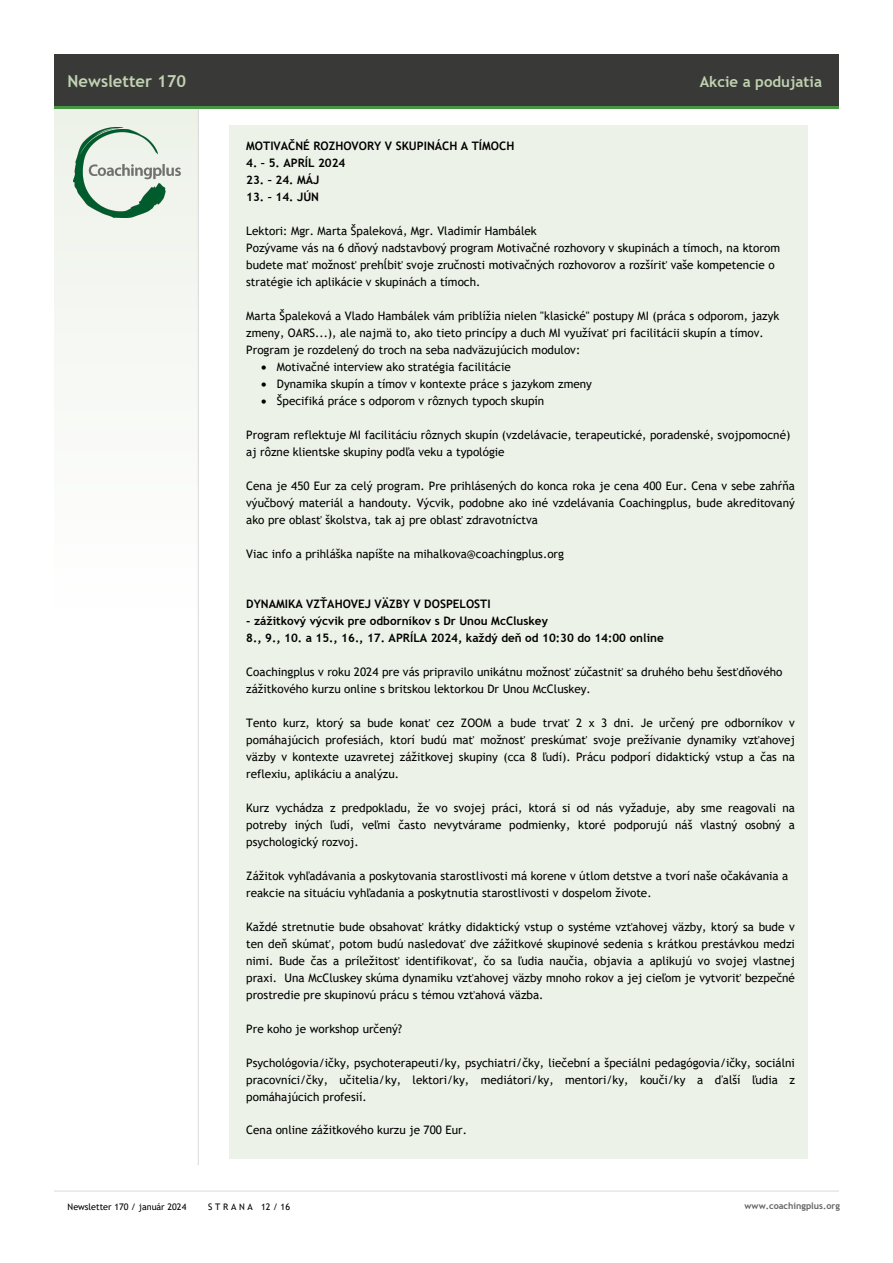
<style>
.page{position:relative;width:893px;height:1263px;background:#fff}
.page>*{position:absolute;margin:0;border:0;box-sizing:border-box;transform-origin:0 0}
.t1{font:700 16.5px "Trebuchet MS";color:#c0d2b0}
.t2{font:700 15px "Trebuchet MS";color:#c0d2b0}
.t3{font:11.7px/17px "Trebuchet MS";color:#000}
.t4{font:700 11.7px/17px "Trebuchet MS";color:#000}
.t5{font:9px "Trebuchet MS";color:#000}
.t6{font:700 9px "Trebuchet MS";color:#646363}
</style>
<div class="page">
<div style="left:54px;top:106px;width:145px;height:525px;background:#f7f9f6"></div>
<hr style="left:54px;top:1191px;width:785px;height:1px;background:#dadada">
<hr style="left:198px;top:108px;width:1px;height:1057px;background:#dadada">
<div style="left:54px;top:54px;width:785px;height:53px;background:#393938"></div>
<hr style="left:54px;top:106px;width:785px;height:3px;background:#469642">
<img style="left:74px;top:127px;width:106px;height:91px">
<div style="left:229px;top:126px;width:579px;height:1032px;background:#edf2e8"></div>
<h1 class="t1" style="left:68px;top:70px;width:120px">Newsletter 170</h1>
<p class="t2" style="left:700px;top:73px;width:124px">Akcie a podujatia</p>
<p class="t4" style="left:246px;top:138px;width:270px">MOTIVAČNÉ ROZHOVORY V SKUPINÁCH A TÍMOCH</p>
<p class="t4" style="left:246px;top:155px;width:101px">4. – 5. APRÍL 2024</p>
<p class="t4" style="left:246px;top:172px;width:75px">23. – 24. MÁJ</p>
<p class="t4" style="left:246px;top:189px;width:74px">13. – 14. JÚN</p>
<p class="t3" style="left:246px;top:222px;width:535px">Lektori: Mgr. Marta Špaleková, Mgr. Vladimír Hambálek<br>Pozývame vás na 6 dňový nadstavbový program Motivačné rozhovory v skupinách a tímoch, na ktorom budete mať možnosť prehĺbiť svoje zručnosti motivačných rozhovorov a rozšíriť vaše kompetencie o stratégie ich aplikácie v skupinách a tímoch.</p>
<p class="t3" style="left:246px;top:307px;width:535px">Marta Špaleková a Vlado Hambálek vám priblížia nielen "klasické" postupy MI (práca s odporom, jazyk zmeny, OARS...), ale najmä to, ako tieto princípy a duch MI využívať pri facilitácii skupín a tímov.<br>Program je rozdelený do troch na seba nadväzujúcich modulov:</p>
<p class="t3" style="left:261px;top:358px;width:251px">• Motivačné interview ako stratégia facilitácie</p>
<p class="t3" style="left:261px;top:375px;width:332px">• Dynamika skupín a tímov v kontexte práce s jazykom zmeny</p>
<p class="t3" style="left:261px;top:392px;width:284px">• Špecifiká práce s odporom v rôznych typoch skupín</p>
<p class="t3" style="left:246px;top:426px;width:546px">Program reflektuje MI facilitáciu rôznych skupín (vzdelávacie, terapeutické, poradenské, svojpomocné) aj rôzne klientske skupiny podľa veku a typológie</p>
<p class="t3" style="left:246px;top:477px;width:550px;text-align:justify">Cena je 450 Eur za celý program. Pre prihlásených do konca roka je cena 400 Eur. Cena v sebe zahŕňa výučbový materiál a handouty. Výcvik, podobne ako iné vzdelávania Coachingplus, bude akreditovaný ako pre oblasť školstva, tak aj pre oblasť zdravotníctva</p>
<p class="t3" style="left:246px;top:545px;width:319px">Viac info a prihláška napíšte na mihalkova@coachingplus.org</p>
<p class="t4" style="left:246px;top:596px;width:246px">DYNAMIKA VZŤAHOVEJ VÄZBY V DOSPELOSTI</p>
<p class="t4" style="left:246px;top:613px;width:419px">- zážitkový výcvik pre odborníkov s Dr Unou McCluskey<br>8., 9., 10. a 15., 16., 17. APRÍLA 2024, každý deň od 10:30 do 14:00 online</p>
<p class="t3" style="left:246px;top:664px;width:538px">Coachingplus v roku 2024 pre vás pripravilo unikátnu možnosť zúčastniť sa druhého behu šesťdňového zážitkového kurzu online s britskou lektorkou Dr Unou McCluskey.</p>
<p class="t3" style="left:246px;top:714px;width:550px;text-align:justify">Tento kurz, ktorý sa bude konať cez ZOOM a bude trvať 2 x 3 dni. Je určený pre odborníkov v pomáhajúcich profesiách, ktorí budú mať možnosť preskúmať svoje prežívanie dynamiky vzťahovej väzby v kontexte uzavretej zážitkovej skupiny (cca 8 ľudí). Prácu podporí didaktický vstup a čas na reflexiu, aplikáciu a analýzu.</p>
<p class="t3" style="left:246px;top:799px;width:550px;text-align:justify">Kurz vychádza z predpokladu, že vo svojej práci, ktorá si od nás vyžaduje, aby sme reagovali na potreby iných ľudí, veľmi často nevytvárame podmienky, ktoré podporujú náš vlastný osobný a psychologický rozvoj.</p>
<p class="t3" style="left:246px;top:867px;width:544px">Zážitok vyhľadávania a poskytovania starostlivosti má korene v útlom detstve a tvorí naše očakávania a reakcie na situáciu vyhľadania a poskytnutia starostlivosti v dospelom živote.</p>
<p class="t3" style="left:246px;top:918px;width:550px;text-align:justify">Každé stretnutie bude obsahovať krátky didaktický vstup o systéme vzťahovej väzby, ktorý sa bude v ten deň skúmať, potom budú nasledovať dve zážitkové skupinové sedenia s krátkou prestávkou medzi nimi. Bude čas a príležitosť identifikovať, čo sa ľudia naučia, objavia a aplikujú vo svojej vlastnej praxi. Una McCluskey skúma dynamiku vzťahovej väzby mnoho rokov a jej cieľom je vytvoriť bezpečné prostredie pre skupinovú prácu s témou vzťahová väzba.</p>
<p class="t3" style="left:246px;top:1020px;width:157px">Pre koho je workshop určený?</p>
<p class="t3" style="left:246px;top:1054px;width:550px;text-align:justify">Psychológovia/ičky, psychoterapeuti/ky, psychiatri/čky, liečební a špeciálni pedagógovia/ičky, sociálni pracovníci/čky, učitelia/ky, lektori/ky, mediátori/ky, mentori/ky, kouči/ky a ďalší ľudia z pomáhajúcich profesií.</p>
<p class="t3" style="left:246px;top:1122px;width:222px">Cena online zážitkového kurzu je 700 Eur.</p>
<p class="t5" style="left:68px;top:1201px;width:120px">Newsletter 170 / január 2024</p>
<p class="t5" style="left:208px;top:1201px;width:83px">S T R A N A 12 / 16</p>
<p class="t6" style="left:745px;top:1200px;width:97px">www.coachingplus.org</p>
</div>
